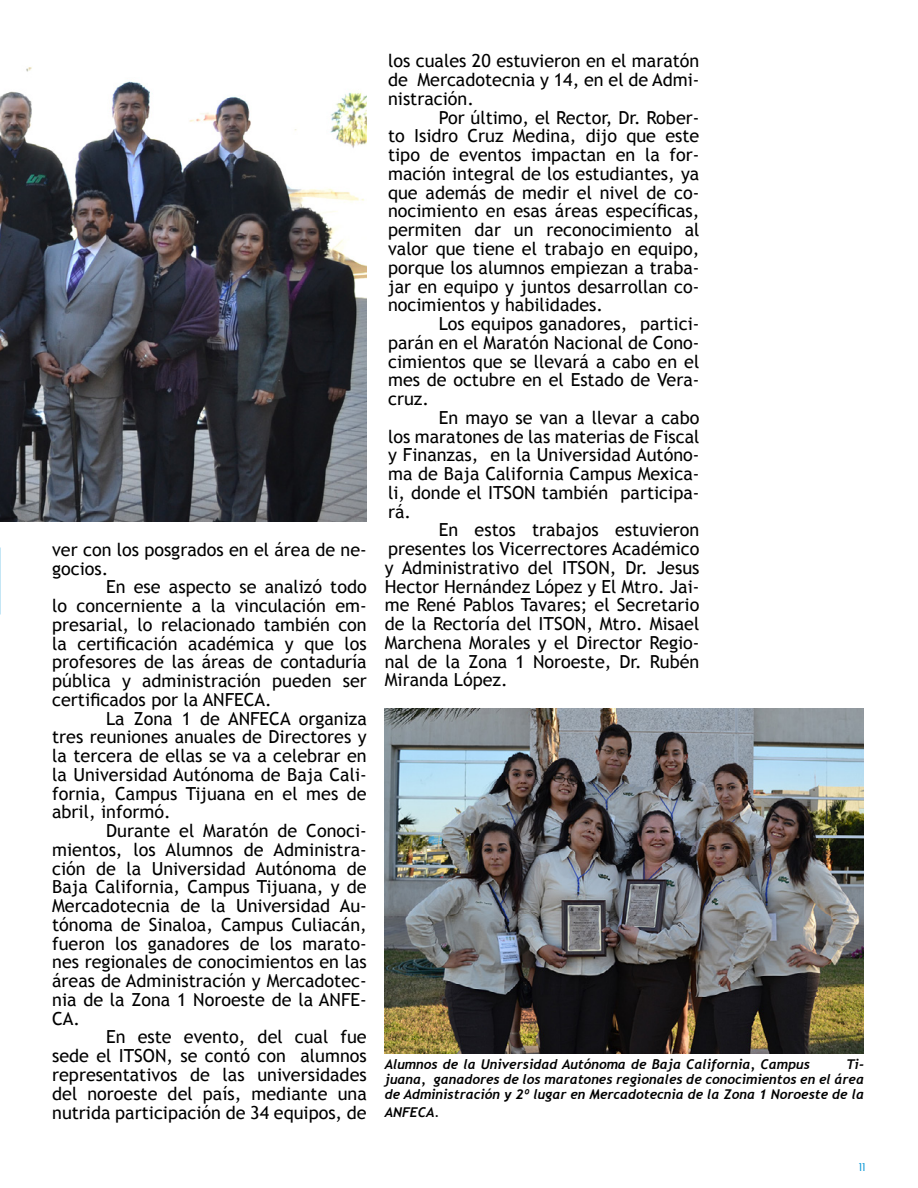
<style>
.page{position:relative;width:918px;height:1188px;background:#fff}
.page>*{position:absolute;margin:0;border:0;box-sizing:border-box;transform-origin:0 0}
.t1{font:18px/18.8px "Trebuchet MS";color:#000;text-align:justify}
.t2{font:italic 700 13.5px/15px "Trebuchet";color:#000;text-align:justify}
.t3{font:500 condensed 10.5px "Futura";color:#139cd8}
</style>
<div class="page">
<img style="left:0;top:67px;width:367px;height:454px">
<img style="left:385px;top:708px;width:479px;height:345px">
<p class="t1" style="left:52px;top:540px;width:316px">ver con los posgrados en el área de ne&shy;gocios.</p>
<p class="t1" style="left:52px;top:578px;width:316px;text-indent:54px">En ese aspecto se analizó todo lo concerniente a la vinculación em&shy;presarial, lo relacionado también con la certificación académica y que los profesores de las áreas de contaduría pública y administración pueden ser certificados por la ANFECA.</p>
<p class="t1" style="left:52px;top:709px;width:316px;text-indent:54px">La Zona 1 de ANFECA organiza tres reuniones anuales de Directores y la tercera de ellas se va a celebrar en la Universidad Autónoma de Baja Cali&shy;fornia, Campus Tijuana en el mes de abril, informó.</p>
<p class="t1" style="left:52px;top:822px;width:316px;text-indent:54px">Durante el Maratón de Conoci&shy;mientos, los Alumnos de Administra&shy;ción de la Universidad Autónoma de Baja California, Campus Tijuana, y de Mercadotecnia de la Universidad Au&shy;tónoma de Sinaloa, Campus Culiacán, fueron los ganadores de los marato&shy;nes regionales de conocimientos en las áreas de Administración y Mercadotec&shy;nia de la Zona 1 Noroeste de la ANFE-CA.</p>
<p class="t1" style="left:52px;top:1028px;width:316px;text-indent:54px">En este evento, del cual fue sede el ITSON, se contó con alumnos representativos de las universidades del noroeste del país, mediante una nutrida participación de 34 equipos, de</p>
<p class="t1" style="left:388px;top:52px;width:313px">los cuales 20 estuvieron en el maratón de Mercadotecnia y 14, en el de Admi&shy;nistración.</p>
<p class="t1" style="left:388px;top:108px;width:313px;text-indent:51px">Por último, el Rector, Dr. Rober&shy;to Isidro Cruz Medina, dijo que este tipo de eventos impactan en la for&shy;mación integral de los estudiantes, ya que además de medir el nivel de co&shy;nocimiento en esas áreas específicas, permiten dar un reconocimiento al valor que tiene el trabajo en equipo, porque los alumnos empiezan a traba&shy;jar en equipo y juntos desarrollan co&shy;nocimientos y habilidades.</p>
<p class="t1" style="left:388px;top:315px;width:313px;text-indent:51px">Los equipos ganadores, partici&shy;parán en el Maratón Nacional de Cono&shy;cimientos que se llevará a cabo en el mes de octubre en el Estado de Vera&shy;cruz.</p>
<p class="t1" style="left:388px;top:408px;width:313px;text-indent:51px">En mayo se van a llevar a cabo los maratones de las materias de Fiscal y Finanzas, en la Universidad Autóno&shy;ma de Baja California Campus Mexica&shy;li, donde el ITSON también participa&shy;rá.</p>
<p class="t1" style="left:385px;top:521px;width:316px;text-indent:54px">En estos trabajos estuvieron presentes los Vicerrectores Académico y Administrativo del ITSON, Dr. Jesus Hector Hernández López y El Mtro. Jai&shy;me René Pablos Tavares; el Secretario de la Rectoría del ITSON, Mtro. Misael Marchena Morales y el Director Regio&shy;nal de la Zona 1 Noroeste, Dr. Rubén Miranda López.</p>
<p class="t2" style="left:385px;top:1057px;width:427px">Alumnos de la Universidad Autónoma de Baja California, Campus</p>
<p class="t2" style="left:385px;top:1057px;width:481px;text-indent:461px">Ti&shy;juana, ganadores de los maratones regionales de conocimientos en el área de Administración y 2º lugar en Mercadotecnia de la Zona 1 Noroeste de la</p>
<p class="t2" style="left:385px;top:1105px;width:56px">ANFECA.</p>
<p class="t3" style="left:858px;top:1160px;width:9px">11</p>
</div>
